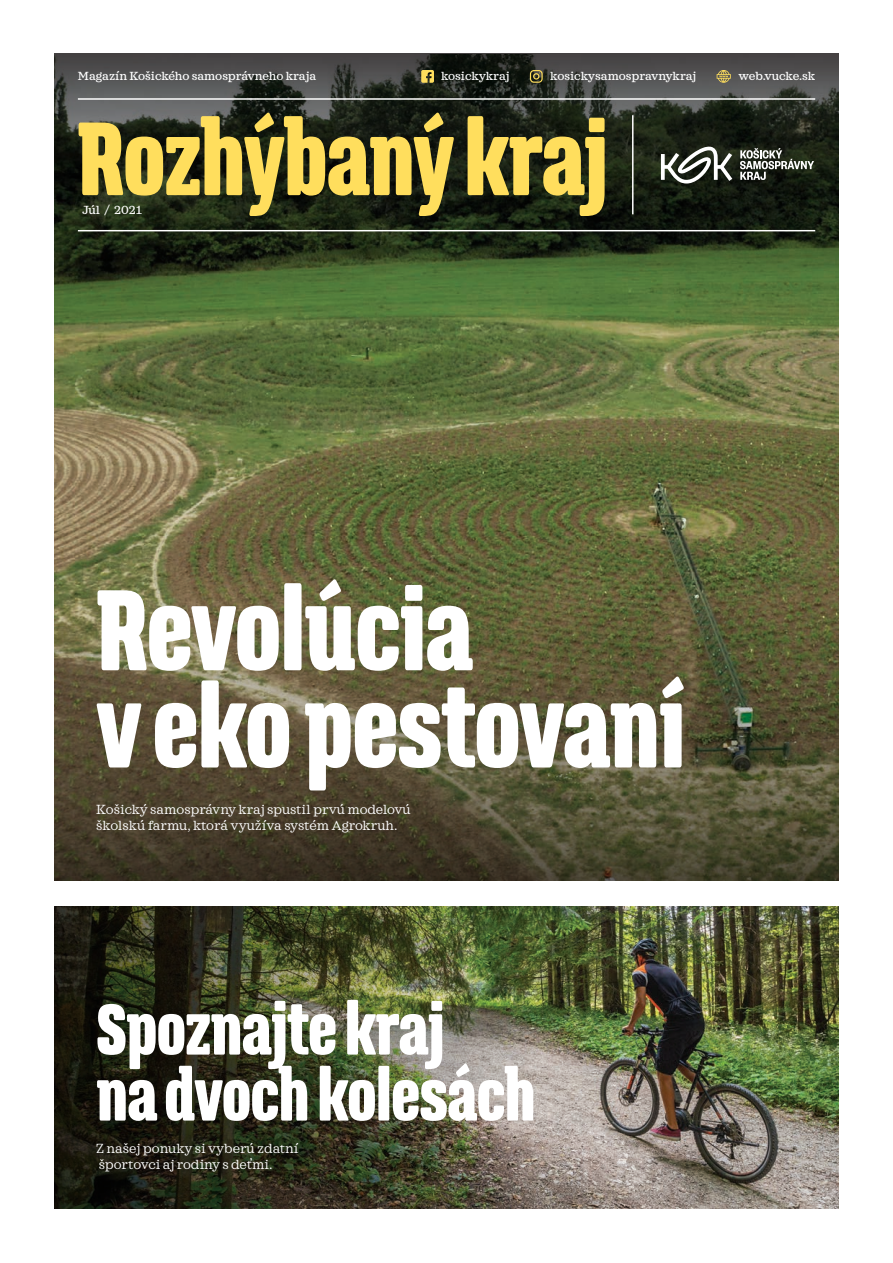
<style>
.page{position:relative;width:893px;height:1263px;background:#fff}
.page>*{position:absolute;margin:0;border:0;box-sizing:border-box;transform-origin:0 0}
.t1{font:900 101.25px/97.2px "Triump";letter-spacing:-.01em;color:#fff;scale:.8 1}
.t2{font:900 91.8px "Triump";letter-spacing:-.01em;color:#ffde5d;scale:.8 1}
.t3{font:900 63.75px/66px "Triump";letter-spacing:-.01em;color:#fff;scale:.8 1}
.t4{font:13.5px/16.5px "Sagona";color:#fff}
.t5{font:500 12px "Sagona";color:#fff}
</style>
<div class="page">
<img style="left:558px;top:906px;width:281px;height:302px">
<img style="left:54px;top:906px;width:504px;height:303px">
<img style="left:54px;top:298px;width:785px;height:280px">
<svg style="left:54px;top:578px;width:785px;height:303px;background:#595437"></svg>
<svg style="left:54px;top:54px;width:785px;height:244px;background:#2b3624"></svg>
<hr style="left:632px;top:115px;width:1px;height:99px;background:#fff">
<svg style="left:530px;top:70px;width:13px;height:13px"></svg>
<svg style="left:421px;top:70px;width:13px;height:13px"></svg>
<hr style="left:78px;top:98px;width:737px;height:2px;background:#fff">
<svg style="left:717px;top:70px;width:14px;height:13px"></svg>
<svg style="left:661px;top:146px;width:71px;height:38px"></svg>
<svg style="left:740px;top:148px;width:74px;height:32px;background:#575d52"></svg>
<hr style="left:78px;top:230px;width:737px;height:1px;background:#fff">
<p class="t5" style="left:78px;top:69px;width:240px">Magazín Košického samosprávneho kraja</p>
<p class="t5" style="left:441px;top:69px;width:70px">kosickykraj</p>
<p class="t5" style="left:550px;top:69px;width:147px">kosickysamospravnykraj</p>
<p class="t5" style="left:738px;top:69px;width:78px">web.vucke.sk</p>
<h2 class="t2" style="left:77px;top:93px;width:665px">Rozhýbaný kraj</h2>
<p class="t5" style="left:82px;top:203px;width:61px">Júl / 2021</p>
<h1 class="t1" style="left:96px;top:578px;width:738px">Revolúcia<br>v eko pestovaní</h1>
<p class="t4" style="left:96px;top:801px;width:316px">Košický samosprávny kraj spustil prvú modelovú školskú farmu, ktorá využíva systém Agrokruh.</p>
<h3 class="t3" style="left:96px;top:994px;width:551px">Spoznajte kraj<br>na dvoch kolesách</h3>
<p class="t4" style="left:96px;top:1140px;width:204px">Z našej ponuky si vyberú zdatní športovci aj rodiny s deťmi.</p>
</div>
